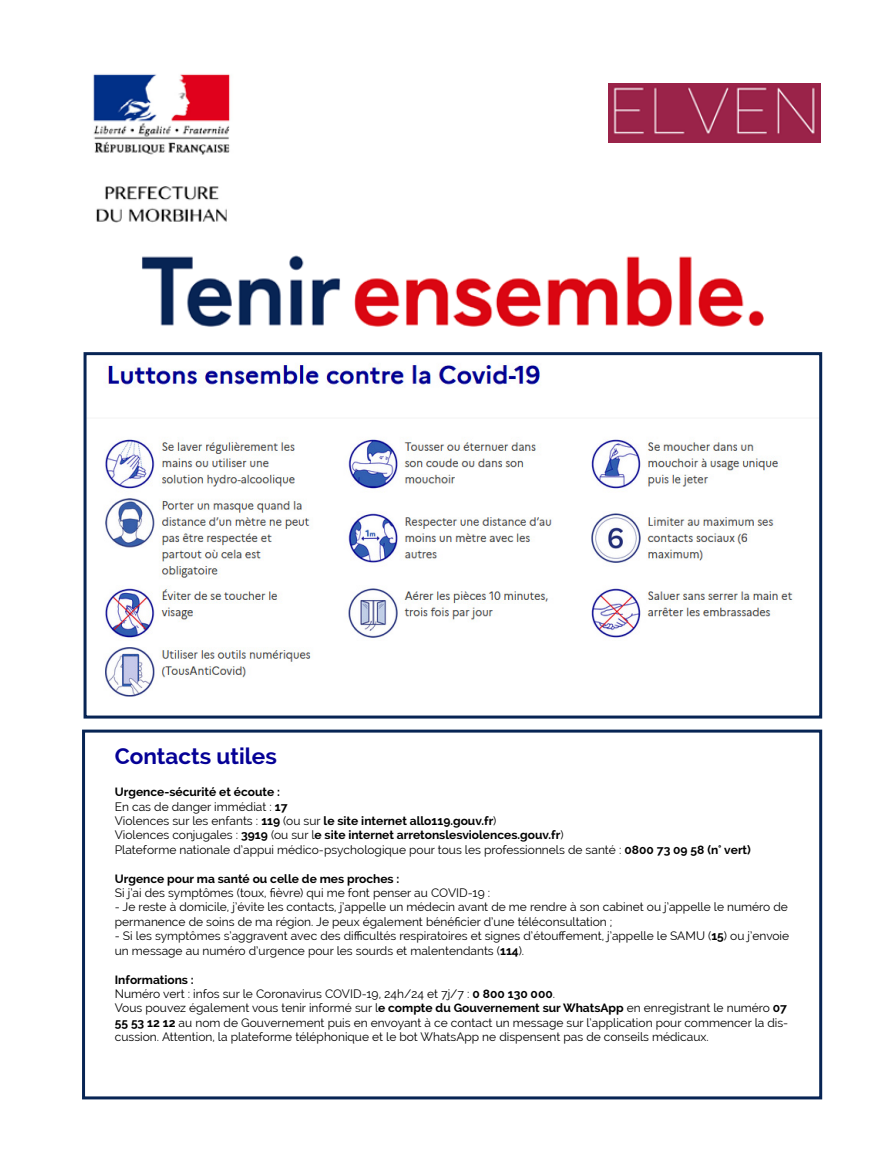
<style>
.page{position:relative;width:893px;height:1149px;background:#fff}
.page>*{position:absolute;margin:0;border:0;box-sizing:border-box;transform-origin:0 0}
.t1{font:700 22.5px "Raleway";color:#050196}
.t2{font:12px/14.4px "Raleway";color:#000}
.t3{font:700 12px "Raleway";color:#000}
.s1{font-weight:700}
</style>
<div class="page">
<div style="left:82px;top:729px;width:740px;height:370px;border:3px solid #072454"></div>
<img style="left:105px;top:364px;width:688px;height:333px">
<div style="left:84px;top:352px;width:738px;height:366px;border:3px solid #072454"></div>
<img style="left:608px;top:83px;width:213px;height:59px">
<img style="left:93px;top:74px;width:137px;height:149px">
<img style="left:142px;top:255px;width:622px;height:72px">
<h1 class="t1" style="left:115px;top:742px;width:164px">Contacts utiles</h1>
<p class="t2" style="left:115px;top:784px;width:638px"><span class="s1">Urgence-sécurité et écoute :<br></span>En cas de danger immédiat : <span class="s1">17<br></span>Violences sur les enfants : <span class="s1">119</span> (ou sur <span class="s1">le site internet allo119.gouv.fr</span>)<br>Violences conjugales : <span class="s1">3919</span> (ou sur l<span class="s1">e site internet arretonslesviolences.gouv.fr</span>)<br>Plateforme nationale d’appui médico-psychologique pour tous les professionnels de santé : <span class="s1">0800 73 09 58 (n° vert)</span></p>
<p class="t3" style="left:115px;top:871px;width:286px">Urgence pour ma santé ou celle de mes proches :</p>
<p class="t2" style="left:115px;top:885px;width:377px">Si j’ai des symptômes (toux, fièvre) qui me font penser au COVID-19 :</p>
<p class="t2" style="left:115px;top:899px;width:675px">- Je reste à domicile, j’évite les contacts, j’appelle un médecin avant de me rendre à son cabinet ou j’appelle le numéro de permanence de soins de ma région. Je peux également bénéficier d’une téléconsultation ;</p>
<p class="t2" style="left:115px;top:928px;width:676px">- Si les symptômes s’aggravent avec des difficultés respiratoires et signes d’étouffement, j’appelle le SAMU (<span class="s1">15</span>) ou j’envoie un message au numéro d’urgence pour les sourds et malentendants (<span class="s1">114</span>).</p>
<p class="t2" style="left:115px;top:971px;width:675px"><span class="s1">Informations :<br></span>Numéro vert : infos sur le Coronavirus COVID-19, 24h/24 et 7j/7 : <span class="s1">0 800 130 000</span>.<br>Vous pouvez également vous tenir informé sur l<span class="s1">e compte du Gouvernement sur WhatsApp</span> en enregistrant le numéro <span class="s1">07<br>55 53 12 12</span> au nom de Gouvernement puis en envoyant à ce contact un message sur l’application pour commencer la dis&shy;cussion. Attention, la plateforme téléphonique et le bot WhatsApp ne dispensent pas de conseils médicaux.</p>
</div>
